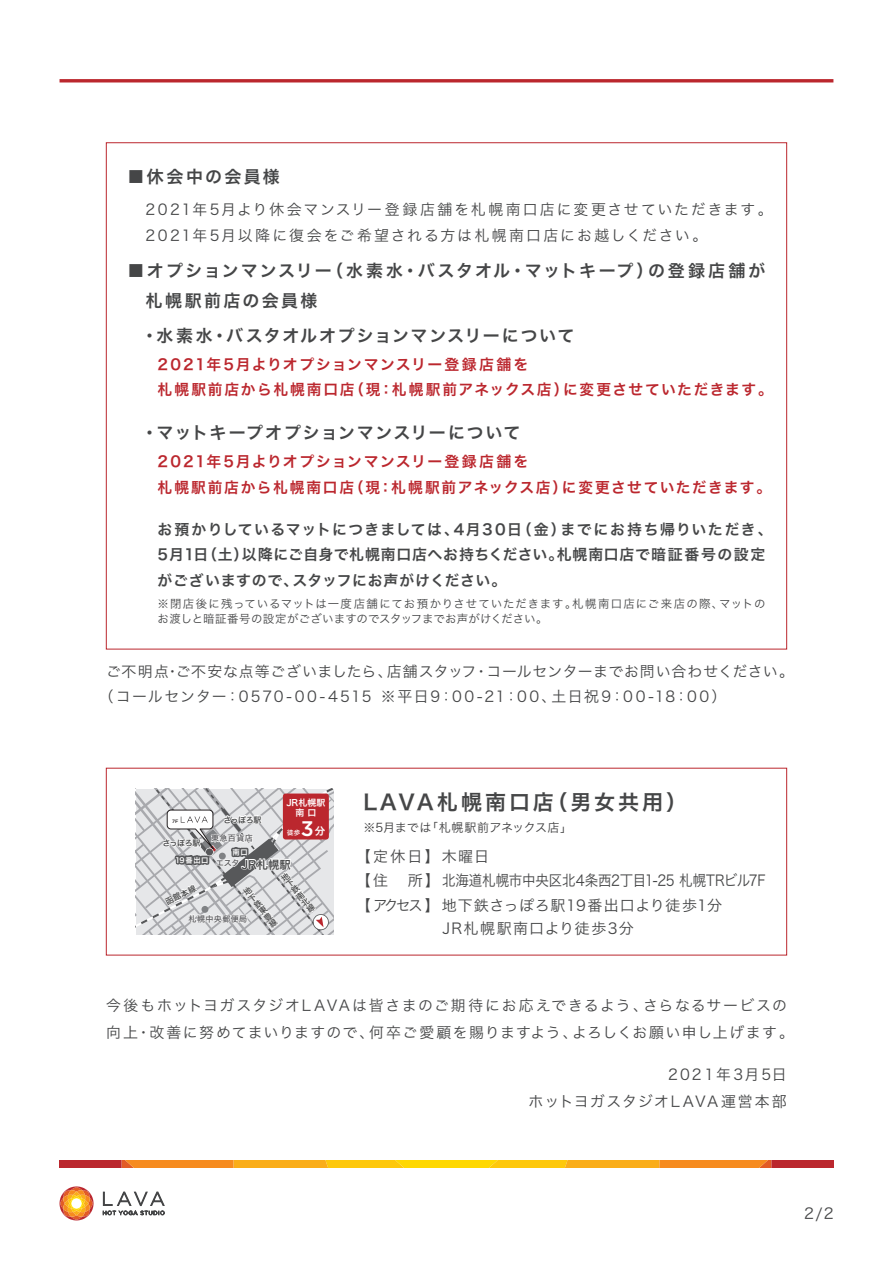
<style>
.page{position:relative;width:893px;height:1263px;background:#fff}
.page>*{position:absolute;margin:0;border:0;box-sizing:border-box;transform-origin:0 0}
.t1{font:500 21.15px "Gotham";color:#fff}
.t2{font:21px "Hira Kaku Pro W6";letter-spacing:.135em;color:#454647}
.t3{font:16.95px/30px "Hira Kaku Pro W6";letter-spacing:.13em;color:#454647}
.t4{font:16.95px "Hira Kaku Pro W6";letter-spacing:.105em;color:#454647}
.t5{font:16.95px "Hira Kaku Pro W6";letter-spacing:.08em;color:#454647}
.t6{font:16.95px "Hira Kaku Pro W6";letter-spacing:.135em;color:#454647}
.t7{font:15px/24.8px "Hira Kaku Pro W3";letter-spacing:.015em;color:#454647}
.t8{font:15px "Hira Kaku Pro W3";letter-spacing:.085em;color:#454647}
.t9{font:14.85px/25.5px "Hira Kaku Pro W6";letter-spacing:.11em;color:#bb272e}
.t10{font:14.85px/27px "Hira Kaku Pro W3";letter-spacing:.095em;color:#454647}
.t11{font:14.85px/25.5px "Hira Kaku Pro W6";letter-spacing:.06em;color:#454647}
.t12{font:14.85px/25.5px "Hira Kaku Pro W3";letter-spacing:.065em;color:#454647}
.t13{font:14.85px/25.5px "Hira Kaku Pro W3";letter-spacing:.13em;color:#454647}
.t14{font:12px "Hira Kaku Pro W3";letter-spacing:.005em;color:#3e3e3f}
.t15{font:11.4px/15px "Hira Kaku Pro W3";letter-spacing:.06em;color:#454647}
.t16{font:11.4px "Hira Kaku Pro W6";color:#4b4c4d}
.t17{font:8.85px/10.2px "Hira Kaku Pro W6";color:#fff;text-align:center}
.t18{font:8.1px "Hira Kaku Pro W6";letter-spacing:.045em;color:#636366}
.t19{font:8.1px "Hira Kaku Pro W6";letter-spacing:-.06em;color:#4b4c4d}
.t20{font:8.1px/8.1px "Hira Kaku Pro W6";color:#231f20;text-align:justify}
.t21{font:7.35px "Hira Kaku Pro W6";letter-spacing:.085em;color:#fff}
.t22{font:6.45px "Hira Kaku Pro W6";color:#fff}
.t23{font:500 4.8px "Gotham";color:#231f20}
.s1{font-family:"Hira Kaku Pro W6";font-weight:400;font-size:10.5px}
</style>
<div class="page">
<svg style="left:60px;top:1161px;width:773px;height:6px;background:#ef9719"></svg>
<svg style="left:103px;top:1192px;width:61px;height:23px"></svg>
<svg style="left:59px;top:1186px;width:35px;height:35px"></svg>
<hr style="left:60px;top:79px;width:773px;height:3px;background:#bb272e">
<svg style="left:136px;top:789px;width:197px;height:146px;background:#d0c6c8"></svg>
<p class="t6" style="left:128px;top:161px;width:154px">■休会中の会員様</p>
<p class="t13" style="left:146px;top:196px;width:629px">2021年5月より休会マンスリー登録店舗を札幌南口店に変更させていただきます。<br>2021年5月以降に復会をご希望される方は札幌南口店にお越しください。</p>
<p class="t3" style="left:146px;top:255px;width:621px;text-indent:-18px">■オプションマンスリー（水素水・バスタオル・マットキープ）の登録店舗が札幌駅前店の会員様</p>
<p class="t4" style="left:141px;top:320px;width:435px">・水素水・バスタオルオプションマンスリーについて</p>
<p class="t9" style="left:158px;top:351px;width:617px">2021年5月よりオプションマンスリー登録店舗を<br>札幌駅前店から札幌南口店（現：札幌駅前アネックス店）に変更させていただきます。</p>
<p class="t5" style="left:141px;top:417px;width:381px">・マットキープオプションマンスリーについて</p>
<p class="t9" style="left:158px;top:448px;width:615px">2021年5月よりオプションマンスリー登録店舗を<br>札幌駅前店から札幌南口店（現：札幌駅前アネックス店）に変更させていただきます。</p>
<p class="t11" style="left:158px;top:516px;width:617px">お預かりしているマットにつきましては、4月30日（金）までにお持ち帰りいただき、<br>5月1日（土）以降にご自身で札幌南口店へお持ちください。札幌南口店で暗証番号の設定がございますので、スタッフにお声がけください。</p>
<p class="t15" style="left:158px;top:595px;width:609px">※閉店後に残っているマットは一度店舗にてお預かりさせていただきます。札幌南口店にご来店の際、マットのお渡しと暗証番号の設定がございますのでスタッフまでお声がけください。</p>
<p class="t12" style="left:99px;top:657px;width:697px;text-indent:7px">ご不明点･ご不安な点等ございましたら、店舗スタッフ・コールセンターまでお問い合わせください。（コールセンター：0570-00-4515 ※平日9：00-21：00、土日祝9：00-18：00）</p>
<p class="t17" style="left:286px;top:797px;width:40px">JR札幌駅南 口</p>
<p class="t22" style="left:287px;top:827px;width:15px">徒歩</p>
<h1 class="t1" style="left:301px;top:814px;width:26px">3<span class="s1">分</span></h1>
<p class="t19" style="left:223px;top:812px;width:40px">さっぽろ駅</p>
<p class="t23" style="left:172px;top:818px;width:8px">7F</p>
<p class="t21" style="left:175px;top:853px;width:35px">19番出口</p>
<p class="t18" style="left:211px;top:831px;width:44px">東急百貨店</p>
<p class="t19" style="left:162px;top:836px;width:40px">さっぽろ駅</p>
<p class="t21" style="left:232px;top:845px;width:17px">南口</p>
<p class="t16" style="left:241px;top:854px;width:51px">JR札幌駅</p>
<p class="t18" style="left:216px;top:855px;width:26px">エスタ</p>
<p class="t20" style="left:279px;top:876px;width:6px;rotate:-39deg">地下鉄南北線</p>
<p class="t19" style="left:163px;top:896px;width:35px;rotate:-27deg">函館本線</p>
<p class="t20" style="left:242px;top:891px;width:6px;rotate:-39deg">地下鉄東豊線</p>
<p class="t18" style="left:189px;top:911px;width:60px">札幌中央郵便局</p>
<h2 class="t2" style="left:363px;top:783px;width:325px">LAVA札幌南口店（男女共用）</h2>
<p class="t7" style="left:356px;top:842px;width:411px">【定休日】 木曜日<br>【住　所】 北海道札幌市中央区北4条西2丁目1-25 札幌TRビル7F【アクセス】 地下鉄さっぽろ駅19番出口より徒歩1分</p>
<p class="t8" style="left:363px;top:914px;width:272px">　　　　 JR札幌駅南口より徒歩3分</p>
<p class="t14" style="left:363px;top:816px;width:210px">※5月までは「札幌駅前アネックス店」</p>
<p class="t10" style="left:106px;top:991px;width:689px">今後もホットヨガスタジオL AVAは皆さまのご期待にお応えできるよう、さらなるサービスの向上・改善に努めてまいりますので、何卒ご愛顧を賜りますよう、よろしくお願い申し上げます。</p>
<p class="t10" style="left:529px;top:1060px;width:260px;text-align:right">202１年3月5日<br>ホットヨガスタジオLAVA運営本部</p>
<p class="t7" style="left:804px;top:1200px;width:31px">2/2</p>
</div>
